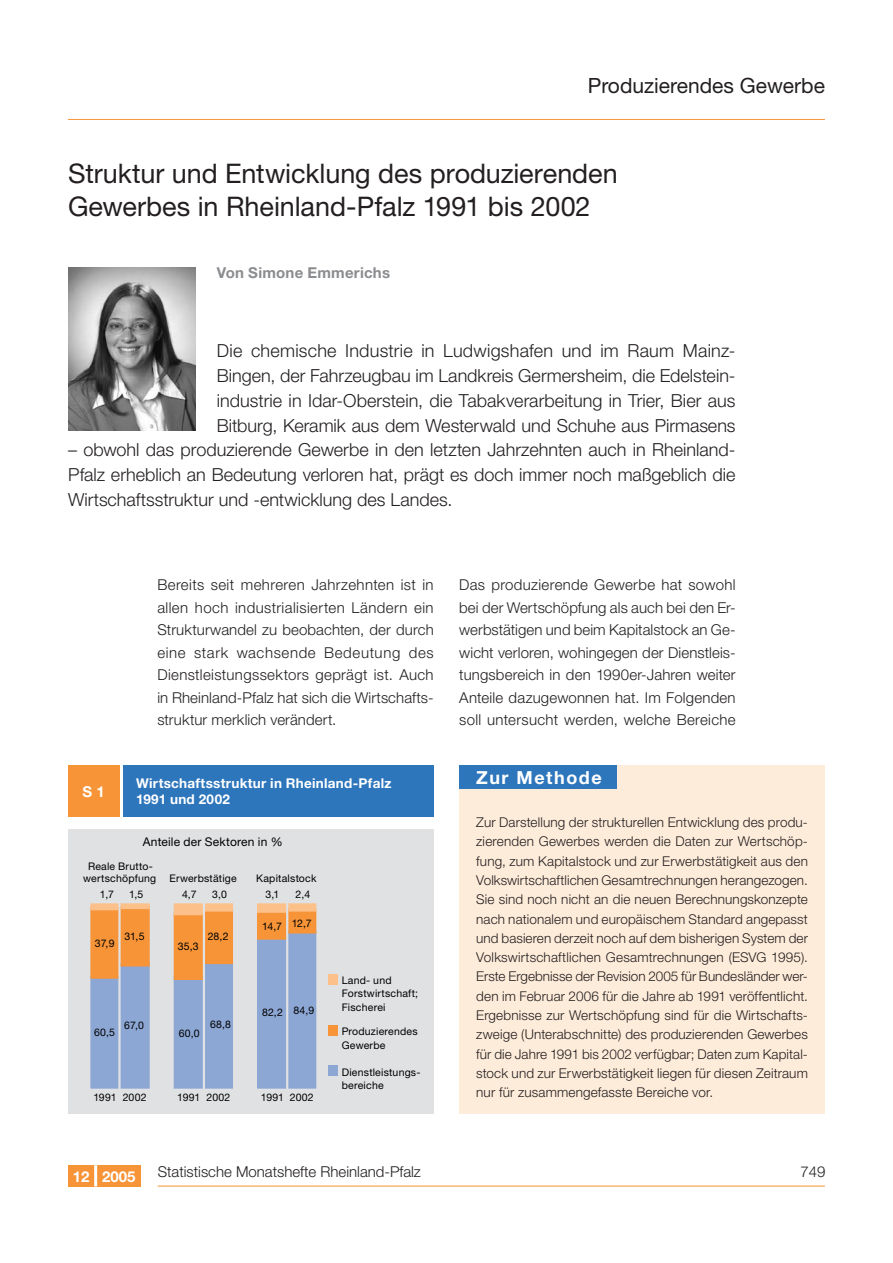
<style>
.page{position:relative;width:893px;height:1263px;background:#fff}
.page>*{position:absolute;margin:0;border:0;box-sizing:border-box;transform-origin:0 0}
.t1{font:27px/33px "Helvetica Neue LT";letter-spacing:-.005em;color:#231f20}
.t2{font:21px "Helvetica Neue LT";color:#231f20}
.t3{font:300 18px/24.8px "Helvetica Neue LT";color:#231f20;text-align:justify}
.t4{font:700 18px "Helvetica Neue LT";letter-spacing:.085em;color:#fff}
.t5{font:300 15px/22.5px "Helvetica Neue LT";letter-spacing:.005em;color:#231f20;text-align:justify}
.t6{font:700 15px "Helvetica Neue LT";letter-spacing:.015em;color:#8a8c8f}
.t7{font:700 15px "Helvetica Neue LT";color:#fff}
.t8{font:300 13.5px/19.4px "Helvetica Neue LT";letter-spacing:.01em;color:#231f20;text-align:justify}
.t9{font:700 13.5px/16.2px "Helvetica Neue LT";letter-spacing:.02em;color:#fff}
.t10{font:12px "Helvetica Neue LT";letter-spacing:.015em;color:#000}
.t11{font:10.5px/13.5px "Helvetica Neue LT";letter-spacing:.02em;color:#000}
</style>
<div class="page">
<hr style="left:68px;top:119px;width:757px;height:1px;background:#f79438">
<div style="left:68px;top:1165px;width:72px;height:21px;background:#f79438"></div>
<hr style="left:94px;top:1165px;width:3px;height:21px;background:#fff">
<hr style="left:158px;top:1186px;width:667px;height:1px;background:#f79438">
<img style="left:68px;top:268px;width:128px;height:163px">
<div style="left:68px;top:765px;width:51px;height:51px;background:#f79438"></div>
<div style="left:123px;top:765px;width:311px;height:51px;background:#2e76bc"></div>
<div style="left:68px;top:829px;width:366px;height:285px;background:#e0e1e3"></div>
<div style="left:92px;top:977px;width:25px;height:110px;background:#8da7d5"></div>
<div style="left:90px;top:975px;width:28px;height:114px;border:3px solid #8da7d5"></div>
<div style="left:122px;top:965px;width:26px;height:122px;background:#8da7d5"></div>
<div style="left:121px;top:963px;width:29px;height:126px;border:3px solid #8da7d5"></div>
<div style="left:175px;top:978px;width:26px;height:109px;background:#8da7d5"></div>
<div style="left:174px;top:976px;width:29px;height:113px;border:3px solid #8da7d5"></div>
<div style="left:207px;top:962px;width:24px;height:125px;background:#8da7d5"></div>
<div style="left:205px;top:961px;width:28px;height:128px;border:3px solid #8da7d5"></div>
<div style="left:259px;top:938px;width:25px;height:149px;background:#8da7d5"></div>
<div style="left:257px;top:936px;width:29px;height:153px;border:3px solid #8da7d5"></div>
<div style="left:290px;top:932px;width:25px;height:155px;background:#8da7d5"></div>
<div style="left:288px;top:930px;width:28px;height:159px;border:3px solid #8da7d5"></div>
<div style="left:92px;top:909px;width:25px;height:68px;background:#f79438"></div>
<div style="left:90px;top:907px;width:28px;height:72px;border:3px solid #f79438"></div>
<div style="left:122px;top:907px;width:26px;height:58px;background:#f79438"></div>
<div style="left:121px;top:906px;width:29px;height:60px;border:3px solid #f79438"></div>
<div style="left:175px;top:913px;width:26px;height:65px;background:#f79438"></div>
<div style="left:174px;top:912px;width:29px;height:68px;border:3px solid #f79438"></div>
<div style="left:207px;top:910px;width:24px;height:52px;background:#f79438"></div>
<div style="left:205px;top:908px;width:28px;height:56px;border:3px solid #f79438"></div>
<div style="left:259px;top:911px;width:25px;height:27px;background:#f79438"></div>
<div style="left:257px;top:909px;width:29px;height:31px;border:3px solid #f79438"></div>
<div style="left:290px;top:910px;width:25px;height:22px;background:#f79438"></div>
<div style="left:288px;top:908px;width:28px;height:25px;border:3px solid #f79438"></div>
<div style="left:90px;top:903px;width:28px;height:7px;border:3px solid #fcc18b"></div>
<div style="left:121px;top:903px;width:29px;height:6px;border:3px solid #fcc18b"></div>
<div style="left:175px;top:905px;width:26px;height:8px;background:#fcc18b"></div>
<div style="left:174px;top:903px;width:29px;height:12px;border:3px solid #fcc18b"></div>
<div style="left:205px;top:903px;width:28px;height:8px;border:3px solid #fcc18b"></div>
<div style="left:259px;top:905px;width:25px;height:6px;background:#fcc18b"></div>
<div style="left:257px;top:903px;width:29px;height:10px;border:3px solid #fcc18b"></div>
<div style="left:288px;top:903px;width:28px;height:8px;border:3px solid #fcc18b"></div>
<div style="left:328px;top:974px;width:10px;height:10px;background:#fcc18b"></div>
<div style="left:328px;top:1025px;width:10px;height:10px;background:#f79438"></div>
<div style="left:328px;top:1065px;width:10px;height:10px;background:#8da7d5"></div>
<div style="left:459px;top:765px;width:366px;height:349px;background:#feecda"></div>
<div style="left:459px;top:765px;width:158px;height:24px;background:#2e76bc"></div>
<h2 class="t2" style="left:588px;top:73px;width:239px">Produzierendes Gewerbe</h2>
<h1 class="t1" style="left:68px;top:156px;width:551px">Struktur und Entwicklung des produzierenden<br>Gewerbes in Rheinland-Pfalz 1991 bis 2002</h1>
<p class="t6" style="left:217px;top:264px;width:175px">Von Simone Emmerichs</p>
<p class="t3" style="left:217px;top:338px;width:520px">Die chemische Industrie in Ludwigshafen und im Raum Mainz-Bingen, der Fahrzeugbau im Landkreis Germersheim, die Edelstein&shy;industrie in Idar-Oberstein, die Tabakverarbeitung in Trier, Bier aus Bitburg, Keramik aus dem Westerwald und Schuhe aus Pirmasens</p>
<h3 class="t3" style="left:68px;top:437px;width:669px">– obwohl das produzierende Gewerbe in den letzten Jahrzehnten auch in Rheinland-Pfalz erheblich an Bedeutung verloren hat, prägt es doch immer noch maßgeblich die Wirtschaftsstruktur und -entwicklung des Landes.</h3>
<p class="t5" style="left:157px;top:573px;width:278px">Bereits seit mehreren Jahrzehnten ist in allen hoch industrialisierten Ländern ein Strukturwandel zu beobachten, der durch eine stark wachsende Bedeutung des Dienstleistungssektors geprägt ist. Auch in Rheinland-Pfalz hat sich die Wirtschafts&shy;struktur merklich verändert.</p>
<p class="t5" style="left:459px;top:573px;width:278px">Das produzierende Gewerbe hat sowohl bei der Wertschöpfung als auch bei den Er&shy;werbstätigen und beim Kapitalstock an Ge&shy;wicht verloren, wohingegen der Dienstleis&shy;tungsbereich in den 1990er-Jahren weiter Anteile dazugewonnen hat. Im Folgenden soll untersucht werden, welche Bereiche</p>
<p class="t7" style="left:82px;top:782px;width:24px">S 1</p>
<p class="t9" style="left:136px;top:775px;width:257px">Wirtschaftsstruktur in Rheinland-Pfalz<br>1991 und 2002</p>
<p class="t10" style="left:143px;top:834px;width:141px">Anteile der Sektoren in %</p>
<p class="t11" style="left:83px;top:861px;width:74px;line-height:11.4px;text-align:center">Reale Brutto&shy;wertschöpfung</p>
<p class="t11" style="left:169px;top:871px;width:69px">Erwerbstätige</p>
<p class="t11" style="left:256px;top:871px;width:62px">Kapitalstock</p>
<p class="t11" style="left:100px;top:888px;width:15px">1,7</p>
<p class="t11" style="left:129px;top:888px;width:16px">1,5</p>
<p class="t11" style="left:182px;top:888px;width:16px">4,7</p>
<p class="t11" style="left:212px;top:888px;width:16px">3,0</p>
<p class="t11" style="left:265px;top:888px;width:15px">3,1</p>
<p class="t11" style="left:296px;top:888px;width:16px">2,4</p>
<p class="t11" style="left:95px;top:937px;width:21px">37,9</p>
<p class="t11" style="left:125px;top:930px;width:22px">31,5</p>
<p class="t11" style="left:94px;top:1025px;width:23px">60,5</p>
<p class="t11" style="left:124px;top:1019px;width:21px">67,0</p>
<p class="t11" style="left:178px;top:939px;width:22px">35,3</p>
<p class="t11" style="left:208px;top:930px;width:22px">28,2</p>
<p class="t11" style="left:179px;top:1026px;width:22px">60,0</p>
<p class="t11" style="left:210px;top:1017px;width:23px">68,8</p>
<p class="t11" style="left:262px;top:918px;width:51px">14,7 12,7</p>
<p class="t11" style="left:262px;top:1004px;width:54px">82,2 84,9</p>
<p class="t11" style="left:93px;top:1090px;width:55px">1991 2002</p>
<p class="t11" style="left:177px;top:1090px;width:55px">1991 2002</p>
<p class="t11" style="left:261px;top:1090px;width:54px">1991 2002</p>
<p class="t11" style="left:342px;top:973px;width:78px">Land- und<br>Forstwirtschaft;<br>Fischerei</p>
<p class="t11" style="left:342px;top:1025px;width:78px">Produzierendes<br>Gewerbe</p>
<p class="t11" style="left:342px;top:1065px;width:80px">Dienstleistungs&shy;bereiche</p>
<h3 class="t4" style="left:476px;top:767px;width:127px">Zur Methode</h3>
<p class="t8" style="left:476px;top:812px;width:333px">Zur Darstellung der strukturellen Entwicklung des produ&shy;zierenden Gewerbes werden die Daten zur Wertschöp&shy;fung, zum Kapitalstock und zur Erwerbstätigkeit aus den Volkswirtschaftlichen Gesamtrechnungen herangezogen.<br>Sie sind noch nicht an die neuen Berechnungskonzepte nach nationalem und europäischem Standard angepasst und basieren derzeit noch auf dem bisherigen System der Volkswirtschaftlichen Gesamtrechnungen (ESVG 1995).<br>Erste Ergebnisse der Revision 2005 für Bundesländer wer&shy;den im Februar 2006 für die Jahre ab 1991 veröffentlicht.<br>Ergebnisse zur Wertschöpfung sind für die Wirtschafts&shy;zweige (Unterabschnitte) des produzierenden Gewerbes für die Jahre 1991 bis 2002 verfügbar; Daten zum Kapital&shy;stock und zur Erwerbstätigkeit liegen für diesen Zeitraum nur für zusammengefasste Bereiche vor.</p>
<p class="t7" style="left:73px;top:1167px;width:64px">12 2005</p>
<p class="t5" style="left:158px;top:1160px;width:265px">Statistische Monatshefte Rheinland-Pfalz</p>
<p class="t5" style="left:800px;top:1160px;width:27px">749</p>
</div>
